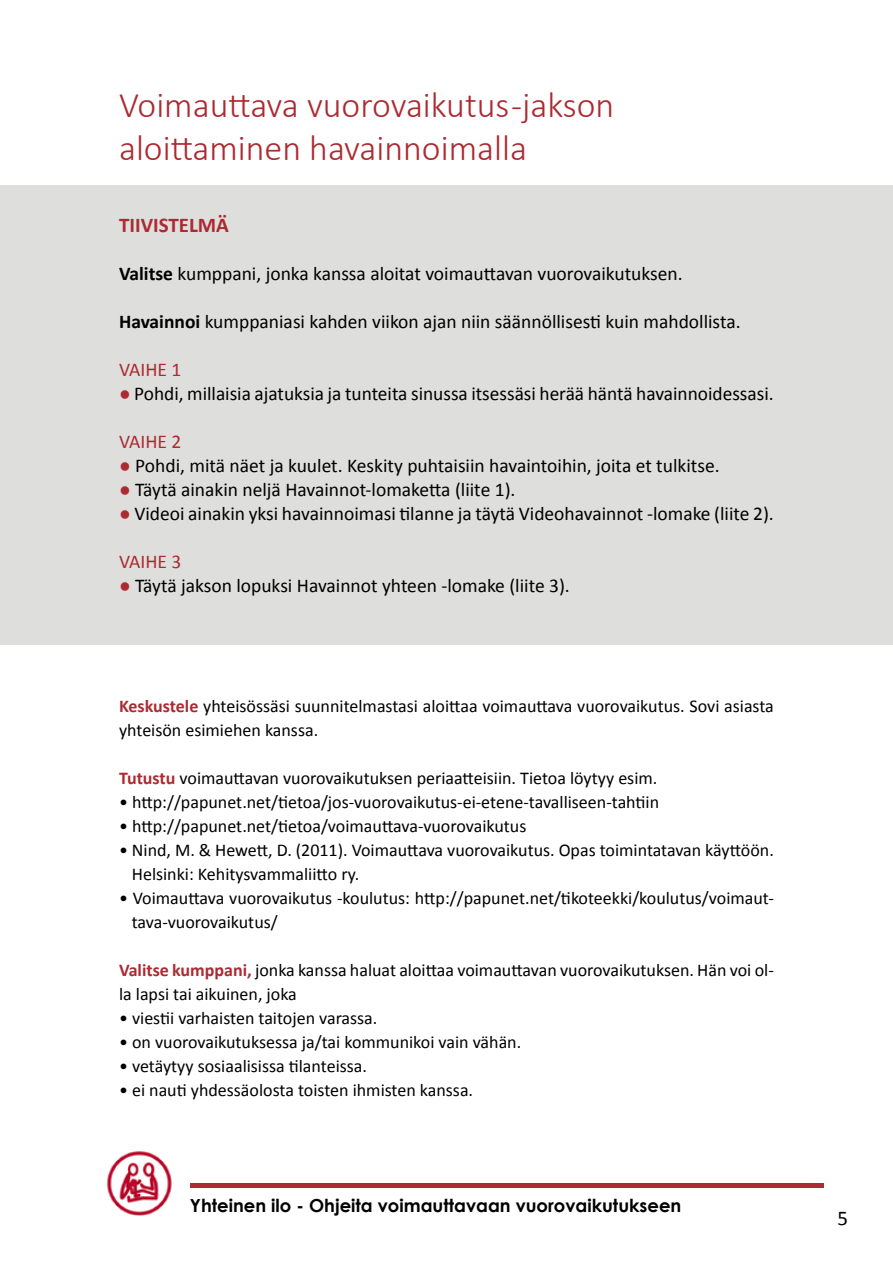
<style>
.page{position:relative;width:893px;height:1263px;background:#fff}
.page>*{position:absolute;margin:0;border:0;box-sizing:border-box;transform-origin:0 0}
.t1{font:300 36px/43.2px "Calibri";color:#ac2a31}
.t2{font:700 21px "Calibri";color:#ac2a31}
.t3{font:21px "Calibri";color:#000}
.t4{font:19.5px "Calibri";color:#000}
.t5{font:19.5px "Calibri";color:#ac2a31}
.t6{font:18px/24px "Calibri";color:#000}
.t7{font:700 18px "Century Gothic";color:#000}
.s1{font-weight:700}
.s2{font-weight:700;color:#ac2a31}
</style>
<div class="page">
<hr style="left:190px;top:1183px;width:634px;height:4px;background:#ac2a31">
<img style="left:107px;top:1151px;width:65px;height:65px">
<div style="left:0;top:185px;width:893px;height:459px;background:#dededd"></div>
<h1 class="t1" style="left:119px;top:83px;width:497px">Voimauttava vuorovaikutus -jakson aloittaminen havainnoimalla</h1>
<p class="t2" style="left:119px;top:212px;width:111px">TIIVISTELMÄ</p>
<p class="t4" style="left:119px;top:261px;width:565px"><span class="s1">Valitse</span> kumppani, jonka kanssa aloitat voimauttavan vuorovaikutuksen.</p>
<p class="t4" style="left:119px;top:309px;width:623px"><span class="s1">Havainnoi</span> kumppaniasi kahden viikon ajan niin säännöllisesti kuin mahdollista.</p>
<p class="t5" style="left:119px;top:357px;width:64px">VAIHE 1</p>
<p class="t4" style="left:119px;top:381px;width:656px"><span class="s2">●</span> Pohdi, millaisia ajatuksia ja tunteita sinussa itsessäsi herää häntä havainnoidessasi.</p>
<p class="t5" style="left:119px;top:429px;width:64px">VAIHE 2</p>
<p class="t4" style="left:119px;top:453px;width:602px"><span class="s2">●</span> Pohdi, mitä näet ja kuulet. Keskity puhtaisiin havaintoihin, joita et tulkitse.</p>
<p class="t4" style="left:119px;top:477px;width:398px"><span class="s2">●</span> Täytä ainakin neljä Havainnot-lomaketta (liite 1).</p>
<p class="t4" style="left:119px;top:501px;width:656px"><span class="s2">●</span> Videoi ainakin yksi havainnoimasi tilanne ja täytä Videohavainnot -lomake (liite 2).</p>
<p class="t5" style="left:119px;top:549px;width:64px">VAIHE 3</p>
<p class="t4" style="left:119px;top:573px;width:452px"><span class="s2">●</span> Täytä jakson lopuksi Havainnot yhteen -lomake (liite 3).</p>
<p class="t6" style="left:119px;top:694px;width:656px"><span class="s2">Keskustele</span> yhteisössäsi suunnitelmastasi aloittaa voimauttava vuorovaikutus. Sovi asiasta yhteisön esimiehen kanssa.</p>
<p class="t6" style="left:119px;top:766px;width:540px"><span class="s2">Tutustu</span> voimauttavan vuorovaikutuksen periaatteisiin. Tietoa löytyy esim.</p>
<p class="t6" style="left:119px;top:790px;width:542px">• http://papunet.net/tietoa/jos-vuorovaikutus-ei-etene-tavalliseen-tahtiin</p>
<p class="t6" style="left:119px;top:814px;width:409px">• http://papunet.net/tietoa/voimauttava-vuorovaikutus</p>
<p class="t6" style="left:132px;top:838px;width:644px;text-indent:-13px">• Nind, M. &amp; Hewett, D. (2011). Voimauttava vuorovaikutus. Opas toimintatavan käyttöön.<br>Helsinki: Kehitysvammaliitto ry.</p>
<p class="t6" style="left:132px;top:886px;width:644px;text-indent:-13px">• Voimauttava vuorovaikutus -koulutus: http://papunet.net/tikoteekki/koulutus/voimaut&shy;tava-vuorovaikutus/</p>
<p class="t6" style="left:119px;top:958px;width:656px"><span class="s2">Valitse kumppani,</span> jonka kanssa haluat aloittaa voimauttavan vuorovaikutuksen. Hän voi ol&shy;la lapsi tai aikuinen, joka</p>
<p class="t6" style="left:119px;top:1006px;width:260px">• viestii varhaisten taitojen varassa.</p>
<p class="t6" style="left:119px;top:1030px;width:404px">• on vuorovaikutuksessa ja/tai kommunikoi vain vähän.</p>
<p class="t6" style="left:119px;top:1054px;width:250px">• vetäytyy sosiaalisissa tilanteissa.</p>
<p class="t6" style="left:119px;top:1078px;width:356px">• ei nauti yhdessäolosta toisten ihmisten kanssa.</p>
<p class="t7" style="left:190px;top:1191px;width:493px">Yhteinen ilo - Ohjeita voimauttavaan vuorovaikutukseen</p>
<p class="t3" style="left:837px;top:1205px;width:12px">5</p>
</div>
